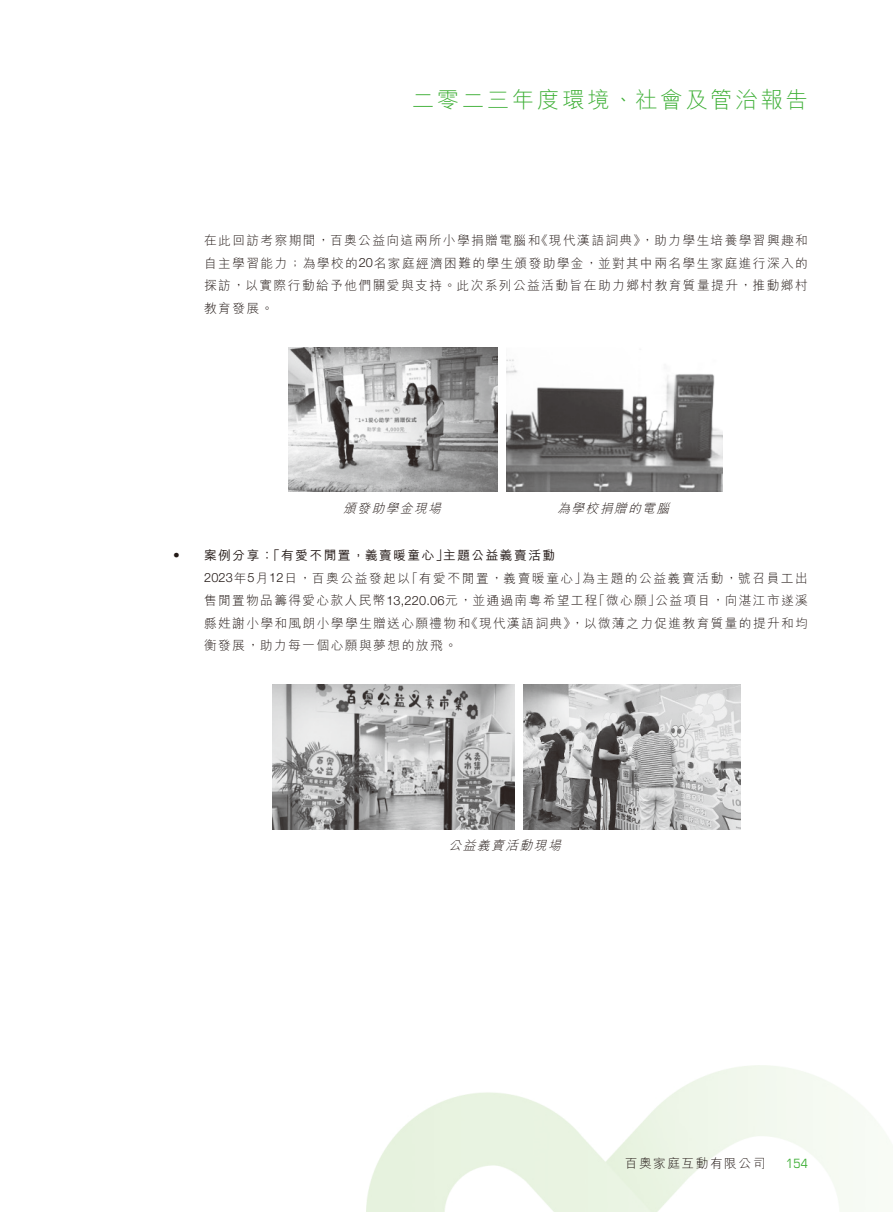
<style>
.page{position:relative;width:893px;height:1212px;background:#fff}
.page>*{position:absolute;margin:0;border:0;box-sizing:border-box;transform-origin:0 0}
.t1{font:300 22.5px "M Hei HK";letter-spacing:.115em;color:#3eaf36}
.t2{font:300 12.75px/22.5px "M Hei HK";letter-spacing:.105em;color:#231916}
.t3{font:500 12.75px "M Hei HK";letter-spacing:.115em;color:#231916}
.t4{font:italic 300 12.75px "M Hei HK";color:#231916}
.t5{font:condensed 12.75px "Eurostile";color:#3eaf36}
.s1{font-family:"Helvetica Neue 45"}
</style>
<div class="page">
<img style="left:366px;top:1065px;width:524px;height:147px">
<img style="left:288px;top:347px;width:209px;height:145px">
<img style="left:506px;top:359px;width:216px;height:133px">
<img style="left:273px;top:685px;width:241px;height:144px">
<img style="left:523px;top:685px;width:217px;height:144px">
<h1 class="t1" style="left:412px;top:89px;width:398px">二零二三年度環境、社會及管治報告</h1>
<p class="t2" style="left:204px;top:229px;width:605px">在此回訪考察期間，百奧公益向這兩所小學捐贈電腦和<br>自主學習能力；為學校的<span class="s1">20</span>名家庭經濟困難的學生頒發助學金，並對其中兩名學生家庭進行深入的探訪，以實際行動給予他們關愛與支持。此次系列公益活動旨在助力鄉村教育質量提升，推動鄉村教育發展。</p>
<p class="t2" style="left:641px;top:229px;width:168px">，助力學生培養學習興趣和</p>
<p class="t2" style="left:535px;top:229px;width:112px">《現代漢語詞典》</p>
<p class="t3" style="left:170px;top:546px;width:14px">‧</p>
<p class="t4" style="left:343px;top:501px;width:103px">頒發助學金現場</p>
<p class="t4" style="left:557px;top:501px;width:117px">為學校捐贈的電腦</p>
<p class="t3" style="left:204px;top:546px;width:246px">案例分享 「：有愛不閒置，義賣暖童心」</p>
<p class="t3" style="left:443px;top:546px;width:114px">主題公益義賣活動</p>
<p class="t2" style="left:582px;top:567px;width:227px">為主題的公益義賣活動，號召員工出</p>
<p class="t2" style="left:204px;top:567px;width:208px"><span class="s1">2023</span>年<span class="s1">5</span>月<span class="s1">12</span>日，百奧公益發起以</p>
<p class="t2" style="left:405px;top:567px;width:183px">「有愛不閒置，義賣暖童心」</p>
<p class="t2" style="left:656px;top:589px;width:154px">公益項目，向湛江市遂溪</p>
<p class="t2" style="left:571px;top:589px;width:238px;text-indent:-367px">售閒置物品籌得愛心款人民幣<span class="s1">13,220.06</span>元，並通過南粵希望工程<br>，以微薄之力促進教育質量的提升和均</p>
<p class="t2" style="left:593px;top:589px;width:69px">「微心願」</p>
<p class="t2" style="left:204px;top:612px;width:268px">縣姓謝小學和風朗小學學生贈送心願禮物和衡發展，助力每一個心願與夢想的放飛。</p>
<p class="t2" style="left:465px;top:612px;width:112px">《現代漢語詞典》</p>
<p class="t4" style="left:449px;top:839px;width:117px">公益義賣活動現場</p>
<p class="t2" style="left:625px;top:1152px;width:142px">百奧家庭互動有限公司</p>
<p class="t5" style="left:786px;top:1155px;width:23px">154</p>
</div>
